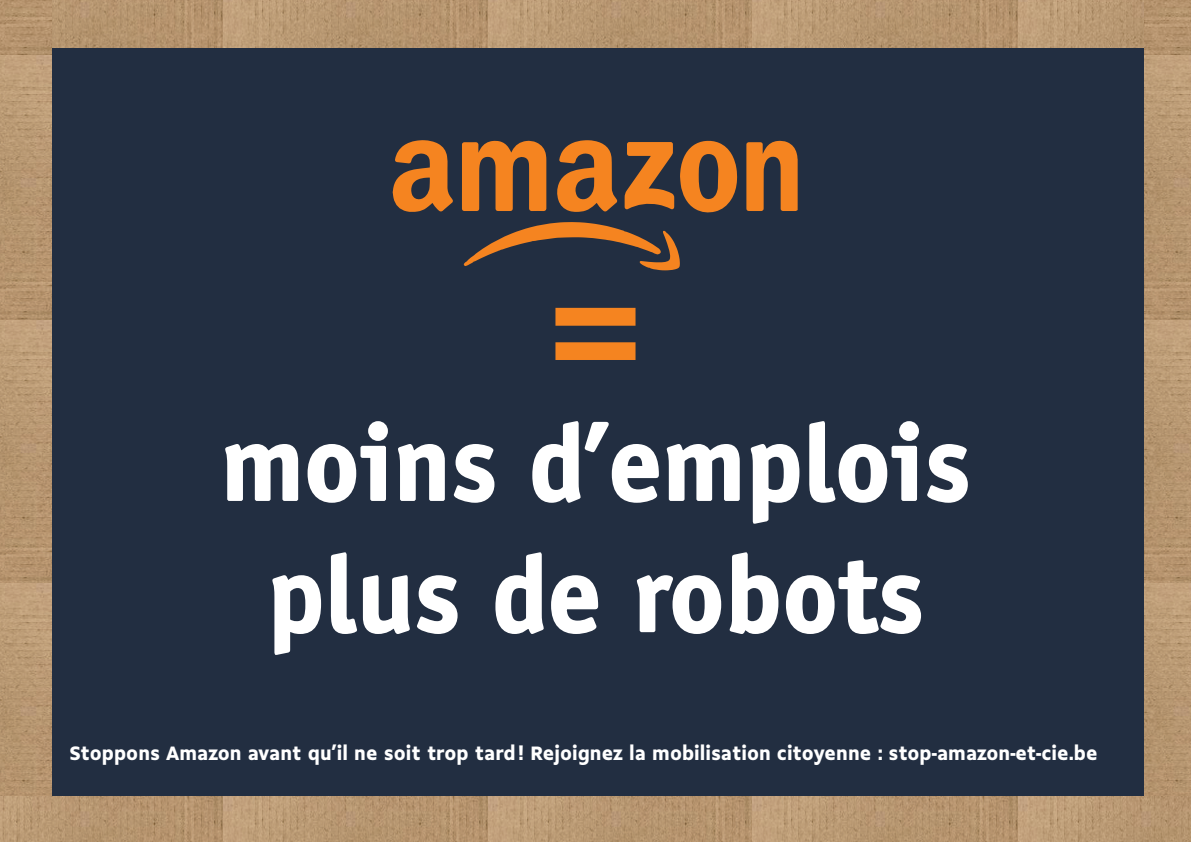
<style>
.page{position:relative;width:1191px;height:842px;background:#fff}
.page>*{position:absolute;margin:0;border:0;box-sizing:border-box;transform-origin:0 0}
.t1{font:700 134.7px "Rockwell";color:#f58420}
.t2{font:700 107.4px/131.2px "Officina Sans Std";color:#fff;text-align:center}
.t3{font:900 21px "Gemeli";color:#fff}
</style>
<div class="page">
<div style="left:9px;top:8px;width:1157px;height:818px;background:#222e41"></div>
<svg style="left:225px;top:444px;width:74px;height:57px"></svg>
<svg style="left:307px;top:421px;width:81px;height:82px"></svg>
<svg style="left:398px;top:444px;width:47px;height:57px"></svg>
<svg style="left:453px;top:444px;width:42px;height:59px"></svg>
<svg style="left:532px;top:421px;width:208px;height:82px"></svg>
<svg style="left:750px;top:444px;width:50px;height:80px"></svg>
<svg style="left:809px;top:421px;width:110px;height:82px"></svg>
<svg style="left:927px;top:444px;width:41px;height:59px"></svg>
<svg style="left:272px;top:575px;width:50px;height:80px"></svg>
<svg style="left:330px;top:552px;width:128px;height:82px"></svg>
<svg style="left:495px;top:552px;width:104px;height:82px"></svg>
<svg style="left:636px;top:575px;width:86px;height:59px"></svg>
<svg style="left:729px;top:552px;width:50px;height:82px"></svg>
<svg style="left:785px;top:560px;width:137px;height:74px"></svg>
<svg style="left:393px;top:140px;width:60px;height:72px"></svg>
<svg style="left:746px;top:141px;width:51px;height:70px"></svg>
<svg style="left:462px;top:141px;width:84px;height:70px"></svg>
<svg style="left:557px;top:140px;width:60px;height:72px"></svg>
<svg style="left:680px;top:141px;width:57px;height:72px"></svg>
<svg style="left:624px;top:142px;width:50px;height:68px"></svg>
<svg style="left:463px;top:222px;width:217px;height:48px"></svg>
<img style="left:51px;top:0;width:701px;height:47px">
<img style="left:752px;top:0;width:392px;height:47px">
<img style="left:0;top:0;width:51px;height:55px">
<img style="left:0;top:55px;width:51px;height:528px">
<img style="left:0;top:583px;width:51px;height:213px">
<img style="left:1144px;top:0;width:47px;height:55px">
<img style="left:1144px;top:55px;width:47px;height:528px">
<img style="left:1144px;top:583px;width:47px;height:213px">
<img style="left:0;top:796px;width:752px;height:46px">
<img style="left:752px;top:796px;width:439px;height:46px">
<h1 class="t1" style="left:547px;top:248px;width:99px">=</h1>
<h2 class="t2" style="left:220px;top:396px;width:751px">moins d’emplois plus de robots</h2>
<p class="t3" style="left:69px;top:738px;width:1029px">Stoppons Amazon avant qu’il ne soit trop tard ! Rejoignez la mobilisation citoyenne : stop-amazon-et-cie.be</p>
</div>
